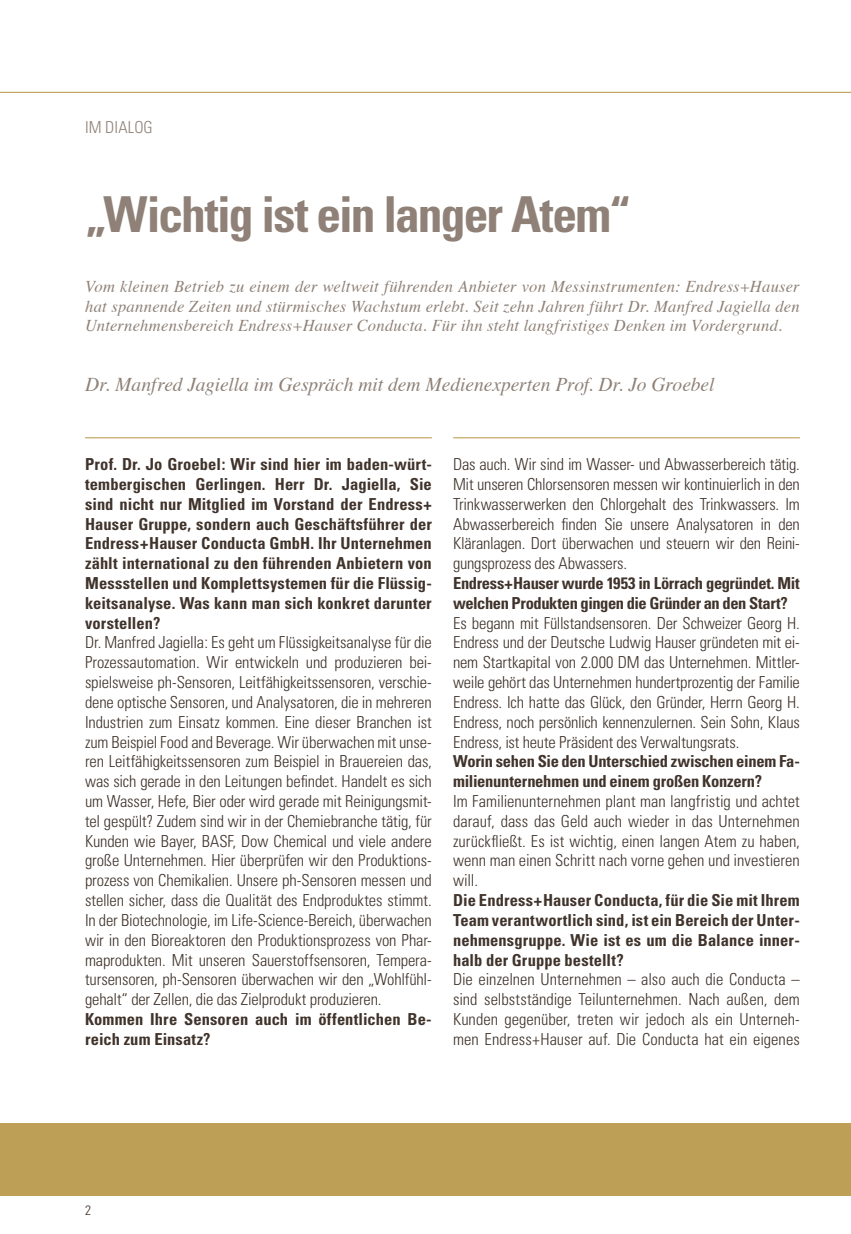
<style>
.page{position:relative;width:851px;height:1234px;background:#fff}
.page>*{position:absolute;margin:0;border:0;box-sizing:border-box;transform-origin:0 0}
.t1{font:700 condensed 49.5px "Univers";letter-spacing:-.04em;color:#8f8177}
.t2{font:italic 19.5px "Times";letter-spacing:-.005em;color:#8f8177}
.t3{font:300 condensed 16.5px/19.8px "Univers";letter-spacing:-.01em;color:#40332b;text-align:justify}
.t4{font:700 condensed 16.5px/19.8px "Univers";letter-spacing:-.005em;color:#40332b;text-align:justify}
.t5{font:italic 16.5px/19.8px "Times";letter-spacing:.01em;color:#8f8177;text-align:justify}
.t6{font:700 condensed 16.5px/19.8px "Univers";letter-spacing:-.025em;color:#40332b}
.t7{font:300 condensed 16.5px "Univers";color:#8f8177}
.t8{font:300 condensed 13.5px "Univers";color:#40332b}
</style>
<div class="page">
<hr style="left:0;top:92px;width:850px;height:1px;background:#be9f56">
<hr style="left:85px;top:437px;width:347px;height:1px;background:#be9f56">
<hr style="left:453px;top:437px;width:346px;height:1px;background:#be9f56">
<div style="left:0;top:1123px;width:850px;height:72px;background:#be9f56"></div>
<p class="t7" style="left:85px;top:117px;width:43px">IM DIALOG</p>
<h1 class="t1" style="left:85px;top:184px;width:547px">„Wichtig ist ein langer Atem“</h1>
<p class="t5" style="left:85px;top:275px;width:716px">Vom kleinen Betrieb zu einem der weltweit führenden Anbieter von Messinstrumenten: Endress+Hauser hat spannende Zeiten und stürmisches Wachstum erlebt. Seit zehn Jahren führt Dr. Manfred Jagiella den Unternehmensbereich Endress+Hauser Conducta. Für ihn steht langfristiges Denken im Vordergrund.</p>
<p class="t2" style="left:85px;top:367px;width:631px">Dr. Manfred Jagiella im Gespräch mit dem Medienexperten Prof. Dr. Jo Groebel</p>
<p class="t4" style="left:85px;top:454px;width:348px">Prof. Dr. Jo Groebel: Wir sind hier im baden-würt&shy;tembergischen Gerlingen. Herr Dr. Jagiella, Sie sind nicht nur Mitglied im Vorstand der Endress+ Hauser Gruppe, sondern auch Geschäftsführer der Endress+Hauser Conducta GmbH. Ihr Unternehmen zählt international zu den führenden Anbietern von Messstellen und Komplettsystemen für die Flüssig&shy;keitsanalyse. Was kann man sich konkret darunter vorstellen?</p>
<p class="t3" style="left:85px;top:632px;width:348px">Dr. Manfred Jagiella: Es geht um Flüssigkeitsanalyse für die Prozessautomation. Wir entwickeln und produzieren bei&shy;spielsweise ph-Sensoren, Leitfähigkeitssensoren, verschie&shy;dene optische Sensoren, und Analysatoren, die in mehreren Industrien zum Einsatz kommen. Eine dieser Branchen ist zum Beispiel Food and Beverage. Wir überwachen mit unse&shy;ren Leitfähigkeitssensoren zum Beispiel in Brauereien das, was sich gerade in den Leitungen befindet. Handelt es sich um Wasser, Hefe, Bier oder wird gerade mit Reinigungsmit&shy;tel gespült? Zudem sind wir in der Chemiebranche tätig, für Kunden wie Bayer, BASF</p>
<p class="t3" style="left:85px;top:830px;width:348px;text-indent:147px">, Dow Chemical und viele andere große Unternehmen. Hier überprüfen wir den Produktions&shy;prozess von Chemikalien. Unsere ph-Sensoren messen und stellen sicher, dass die Qualität des Endproduktes stimmt.<br>In der Biotechnologie, im Life-Science-Bereich, überwachen wir in den Bioreaktoren den Produktionsprozess von Phar&shy;maprodukten. Mit unseren Sauerstoffsensoren, Tempera&shy;tursensoren, ph-Sensoren überwachen wir den „Wohlfühl&shy;gehalt“ der Zellen, die das Zielprodukt produzieren.</p>
<p class="t4" style="left:85px;top:1008px;width:348px">Kommen Ihre Sensoren auch im öffentlichen Be&shy;reich zum Einsatz?</p>
<p class="t3" style="left:453px;top:454px;width:348px">Das auch. Wir sind im Wasser- und Abwasserbereich tätig.<br>Mit unseren Chlorsensoren messen wir kontinuierlich in den Trinkwasserwerken den Chlorgehalt des Trinkwassers. Im Abwasserbereich finden Sie unsere Analysatoren in den Kläranlagen. Dort überwachen und steuern wir den Reini&shy;gungsprozess des Abwassers.</p>
<p class="t6" style="left:453px;top:573px;width:348px">Endress+Hauser wurde 1953 in Lörrach gegründet. Mit welchen Produkten gingen die Gründer an den Start?</p>
<p class="t3" style="left:453px;top:613px;width:348px">Es begann mit Füllstandsensoren. Der Schweizer Georg H.<br>Endress und der Deutsche Ludwig Hauser gründeten mit ei&shy;nem Startkapital von 2.000 DM das Unternehmen. Mittler&shy;weile gehört das Unternehmen hundertprozentig der Familie Endress. Ich hatte das Glück, den Gründer, Herrn Georg H.<br>Endress, noch persönlich kennenzulernen. Sein Sohn, Klaus Endress, ist heute Präsident des Verwaltungsrats.</p>
<p class="t4" style="left:453px;top:751px;width:348px">Worin sehen Sie den Unterschied zwischen einem Fa&shy;milienunternehmen und einem großen Konzern?</p>
<p class="t3" style="left:453px;top:791px;width:348px">Im Familienunternehmen plant man langfristig und achtet darauf, dass das Geld auch wieder in das Unternehmen zurückfließt. Es ist wichtig, einen langen Atem zu haben, wenn man einen Schritt nach vorne gehen und investieren will.</p>
<p class="t4" style="left:453px;top:890px;width:348px">Die Endress+Hauser Conducta, für die Sie mit Ihrem Team verantwortlich sind, ist ein Bereich der Unter&shy;nehmensgruppe. Wie ist es um die Balance inner&shy;halb der Gruppe bestellt?</p>
<p class="t3" style="left:453px;top:969px;width:348px">Die einzelnen Unternehmen – also auch die Conducta – sind selbstständige Teilunternehmen. Nach außen, dem Kunden gegenüber, treten wir jedoch als ein Unterneh&shy;men Endress+Hauser auf. Die Conducta hat ein eigenes</p>
<p class="t8" style="left:85px;top:1201px;width:7px">2</p>
</div>
